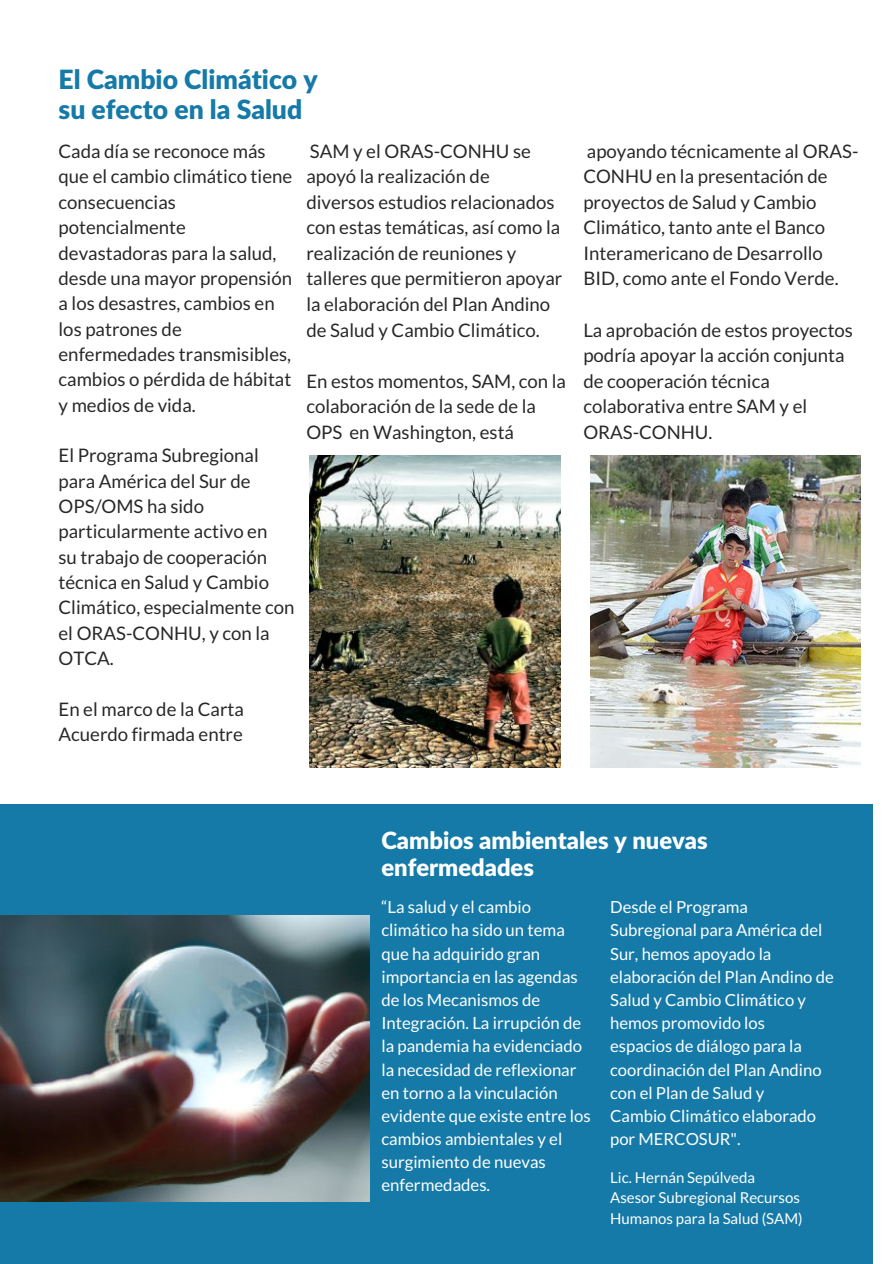
<style>
.page{position:relative;width:894px;height:1264px;background:#fff}
.page>*{position:absolute;margin:0;border:0;box-sizing:border-box;transform-origin:0 0}
.t1{font:900 26.55px/30.5px "Lato Latin";color:#157aa8}
.t2{font:900 23.7px/27.2px "Lato Latin";color:#fff}
.t3{font:18.6px/25.3px "Lato";color:#282828}
.t4{font:16.8px/23.1px "Lato";color:#fff}
.t5{font:16.65px/23.1px "Lato";color:#fff}
.t6{font:15px/20.1px "Lato";color:#fff}
</style>
<div class="page">
<div style="left:0;top:804px;width:871px;height:459px;background:#157aa8"></div>
<img style="left:310px;top:455px;width:250px;height:312px">
<img style="left:0;top:915px;width:369px;height:286px">
<img style="left:590px;top:455px;width:270px;height:312px">
<h1 class="t1" style="left:59px;top:66px;width:260px">El Cambio Climático y su efecto en la Salud</h1>
<p class="t3" style="left:306px;top:138px;width:257px">SAM y el ORAS-CONHU se apoyó la realización de diversos estudios relacionados con estas temáticas, así como la realización de reuniones y talleres que permitieron apoyar la elaboración del Plan Andino de Salud y Cambio Climático.</p>
<p class="t3" style="left:306px;top:367px;width:261px">En estos momentos, SAM, con la colaboración de la sede de la<br>OPS en Washington, está</p>
<p class="t3" style="left:59px;top:138px;width:235px">Cada día se reconoce más que el cambio climático tiene consecuencias potencialmente devastadoras para la salud, desde una mayor propensión a los desastres, cambios en los patrones de enfermedades transmisibles, cambios o pérdida de hábitat y medios de vida.</p>
<p class="t3" style="left:59px;top:442px;width:237px">El Programa Subregional para América del Sur de<br>OPS/OMS ha sido particularmente activo en<br>su trabajo de cooperación técnica en Salud y Cambio<br>Climático, especialmente con el ORAS-CONHU, y con la<br>OTCA.</p>
<p class="t3" style="left:59px;top:696px;width:187px">En el marco de la Carta<br>Acuerdo firmada entre</p>
<p class="t3" style="left:583px;top:138px;width:276px">apoyando técnicamente al ORAS-<br>CONHU en la presentación de proyectos de Salud y Cambio<br>Climático, tanto ante el Banco<br>Interamericano de Desarrollo<br>BID, como ante el Fondo Verde.</p>
<p class="t3" style="left:583px;top:316px;width:271px">La aprobación de estos proyectos podría apoyar la acción conjunta de cooperación técnica colaborativa entre SAM y el<br>ORAS-CONHU.</p>
<p class="t2" style="left:381px;top:828px;width:328px">Cambios ambientales y nuevas enfermedades</p>
<p class="t4" style="left:381px;top:895px;width:211px">“La salud y el cambio climático ha sido un tema que ha adquirido gran importancia en las agendas de los Mecanismos de<br>Integración. La irrupción de la pandemia ha evidenciado la necesidad de reflexionar en torno a la vinculación evidente que existe entre los cambios ambientales y el surgimiento de nuevas enfermedades.</p>
<p class="t5" style="left:610px;top:895px;width:225px">Desde el Programa<br>Subregional para América del<br>Sur, hemos apoyado la elaboración del Plan Andino de<br>Salud y Cambio Climático y hemos promovido los<br>espacios de diálogo para la coordinación del Plan Andino con el Plan de Salud y<br>Cambio Climático elaborado por MERCOSUR".</p>
<p class="t6" style="left:610px;top:1167px;width:194px">Lic. Hernán Sepúlveda<br>Asesor Subregional Recursos<br>Humanos para la Salud (SAM)</p>
</div>
